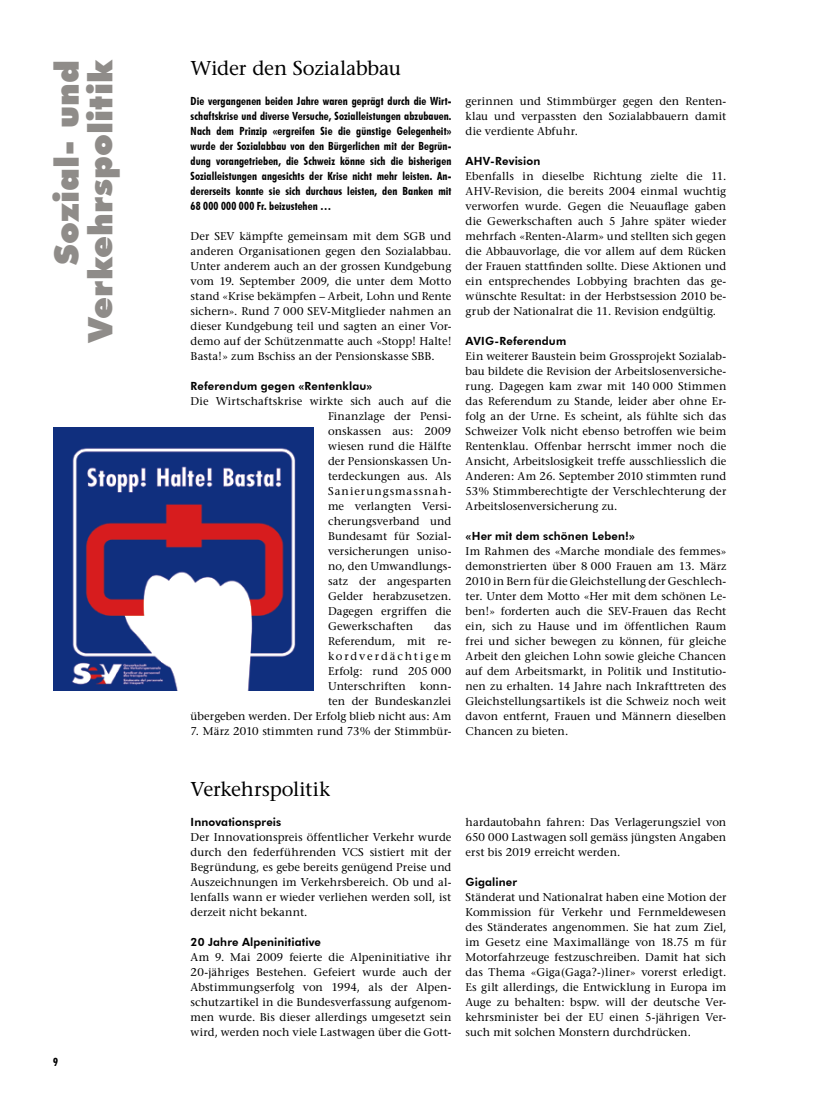
<style>
.page{position:relative;width:815px;height:1117px;background:#fff}
.page>*{position:absolute;margin:0;border:0;box-sizing:border-box;transform-origin:0 0}
.t1{font:900 33.75px/33.8px "Futura BT";letter-spacing:.005em;color:#8f8c89;text-align:right}
.t2{font:20px "Stone Serif";letter-spacing:-.01em;color:#000}
.t3{font:11.25px/15px "Stone Serif";letter-spacing:.01em;color:#000;text-align:justify}
.t4{font:700 condensed 11.25px/15px "Futura BT";letter-spacing:.01em;color:#000;text-align:justify}
.t5{font:800 11.25px "Futura BT";letter-spacing:.01em;color:#000}
</style>
<div class="page">
<img style="left:53px;top:427px;width:261px;height:263px">
<h1 class="t1" style="left:50px;top:342px;width:284px;rotate:-90deg">Sozial- und<br>Verkehrspolitik</h1>
<p class="t4" style="left:53px;top:1053px;width:6px">9</p>
<h2 class="t2" style="left:191px;top:56px;width:212px">Wider den Sozialabbau</h2>
<p class="t4" style="left:191px;top:93px;width:262px">Die vergangenen beiden Jahre waren geprägt durch die Wirt&shy;schaftskrise und diverse Versuche, Sozialleistungen abzubauen.<br>Nach dem Prinzip «ergreifen Sie die günstige Gelegenheit» wurde der Sozialabbau von den Bürgerlichen mit der Begrün&shy;dung vorangetrieben, die Schweiz könne sich die bisherigen Sozialleistungen angesichts der Krise nicht mehr leisten. An&shy;dererseits konnte sie sich durchaus leisten, den Banken mit 68 000 000 000 Fr. beizustehen …</p>
<p class="t3" style="left:191px;top:229px;width:262px">Der SEV kämpfte gemeinsam mit dem SGB und anderen Organisationen gegen den Sozialabbau.<br>Unter anderem auch an der grossen Kundgebung vom 19. September 2009, die unter dem Motto stand «Krise bekämpfen – Arbeit, Lohn und Rente sichern». Rund 7 000 SEV-Mitglieder nahmen an dieser Kundgebung teil und sagten an einer Vor&shy;demo auf der Schützenmatte auch «Stopp! Halte!<br>Basta!» zum Bschiss an der Pensionskasse SBB.</p>
<p class="t5" style="left:191px;top:379px;width:183px">Referendum gegen «Rentenklau»</p>
<p class="t3" style="left:328px;top:394px;width:125px;text-indent:-137px">Die Wirtschaftskrise wirkte sich auch auf die Finanzlage der Pensi&shy;onskassen aus: 2009 wiesen rund die Hälfte der Pensionskassen Un&shy;terdeckungen aus. Als Sanierungsmassnah&shy;me verlangten Versi&shy;cherungsverband und Bundesamt für Sozial&shy;versicherungen uniso&shy;no, den Umwandlungs&shy;satz der angesparten Gelder herabzusetzen.<br>Dagegen ergriffen die Gewerkschaften</p>
<p class="t3" style="left:328px;top:619px;width:125px;text-indent:106px">das Referendum, mit re&shy;kordverdächtigem Erfolg: rund 205 000<br>Unterschriften</p>
<p class="t3" style="left:191px;top:678px;width:262px;text-align:right">konn-<br>ten der Bundeskanzlei<br>übergeben werden. Der Erfolg blieb nicht aus: Am</p>
<p class="t3" style="left:191px;top:723px;width:262px">7. März 2010 stimmten rund 73% der Stimmbür-</p>
<p class="t3" style="left:466px;top:94px;width:262px">gerinnen und Stimmbürger gegen den Renten&shy;klau und verpassten den Sozialabbauern damit die verdiente Abfuhr.</p>
<p class="t5" style="left:466px;top:154px;width:76px">AHV-Revision</p>
<p class="t3" style="left:466px;top:169px;width:262px">Ebenfalls in dieselbe Richtung zielte die 11.<br>AHV-Revision, die bereits 2004 einmal wuchtig verworfen wurde. Gegen die Neuauflage gaben die Gewerkschaften auch 5 Jahre später wieder mehrfach «Renten-Alarm» und stellten sich gegen die Abbauvorlage, die vor allem auf dem Rücken der Frauen stattfinden sollte. Diese Aktionen und ein entsprechendes Lobbying brachten das ge&shy;wünschte Resultat: in der Herbstsession 2010 be&shy;grub der Nationalrat die 11. Revision endgültig.</p>
<p class="t5" style="left:466px;top:334px;width:102px">AVIG-Referendum</p>
<p class="t3" style="left:466px;top:349px;width:262px">Ein weiterer Baustein beim Grossprojekt Sozialab&shy;bau bildete die Revision der Arbeitslosenversiche&shy;rung. Dagegen kam zwar mit 140 000 Stimmen das Referendum zu Stande, leider aber ohne Er&shy;folg an der Urne. Es scheint, als fühlte sich das Schweizer Volk nicht ebenso betroffen wie beim Rentenklau. Offenbar herrscht immer noch die Ansicht, Arbeitslosigkeit treffe ausschliesslich die Anderen: Am 26. September 2010 stimmten rund 53% Stimmberechtigte der Verschlechterung der Arbeitslosenversicherung zu.</p>
<p class="t5" style="left:466px;top:529px;width:171px">«Her mit dem schönen Leben!»</p>
<p class="t3" style="left:466px;top:544px;width:262px">Im Rahmen des «Marche mondiale des femmes» demonstrierten über 8 000 Frauen am 13. März 2010 in Bern für die Gleichstellung der Geschlech&shy;ter. Unter dem Motto «Her mit dem schönen Le&shy;ben!» forderten auch die SEV-Frauen das Recht ein, sich zu Hause und im öffentlichen Raum frei und sicher bewegen zu können, für gleiche Arbeit den gleichen Lohn sowie gleiche Chancen auf dem Arbeitsmarkt, in Politik und Institutio&shy;nen zu erhalten. 14 Jahre nach Inkrafttreten des Gleichstellungsartikels ist die Schweiz noch weit davon entfernt, Frauen und Männern dieselben Chancen zu bieten.</p>
<h2 class="t2" style="left:191px;top:776px;width:141px">Verkehrspolitik</h2>
<p class="t5" style="left:191px;top:814px;width:92px">Innovationspreis</p>
<p class="t3" style="left:191px;top:829px;width:262px">Der Innovationspreis öffentlicher Verkehr wurde durch den federführenden VCS sistiert mit der Begründung, es gebe bereits genügend Preise und Auszeichnungen im Verkehrsbereich. Ob und al&shy;lenfalls wann er wieder verliehen werden soll, ist derzeit nicht bekannt.</p>
<p class="t5" style="left:191px;top:934px;width:132px">20 Jahre Alpeninitiative</p>
<p class="t3" style="left:191px;top:949px;width:262px">Am 9. Mai 2009 feierte die Alpeninitiative ihr 20-jähriges Bestehen. Gefeiert wurde auch der Abstimmungserfolg von 1994, als der Alpen&shy;schutzartikel in die Bundesverfassung aufgenom&shy;men wurde. Bis dieser allerdings umgesetzt sein wird, werden noch viele Lastwagen über die Gott-</p>
<p class="t3" style="left:466px;top:814px;width:262px">hardautobahn fahren: Das Verlagerungsziel von 650 000 Lastwagen soll gemäss jüngsten Angaben erst bis 2019 erreicht werden.</p>
<p class="t5" style="left:466px;top:874px;width:53px">Gigaliner</p>
<p class="t3" style="left:466px;top:889px;width:262px">Ständerat und Nationalrat haben eine Motion der Kommission für Verkehr und Fernmeldewesen des Ständerates angenommen. Sie hat zum Ziel, im Gesetz eine Maximallänge von 18.75 m für Motorfahrzeuge festzuschreiben. Damit hat sich das Thema «Giga(Gaga?-)liner» vorerst erledigt.<br>Es gilt allerdings, die Entwicklung in Europa im Auge zu behalten: bspw. will der deutsche Ver&shy;kehrsminister bei der EU einen 5-jährigen Ver&shy;such mit solchen Monstern durchdrücken.</p>
</div>
